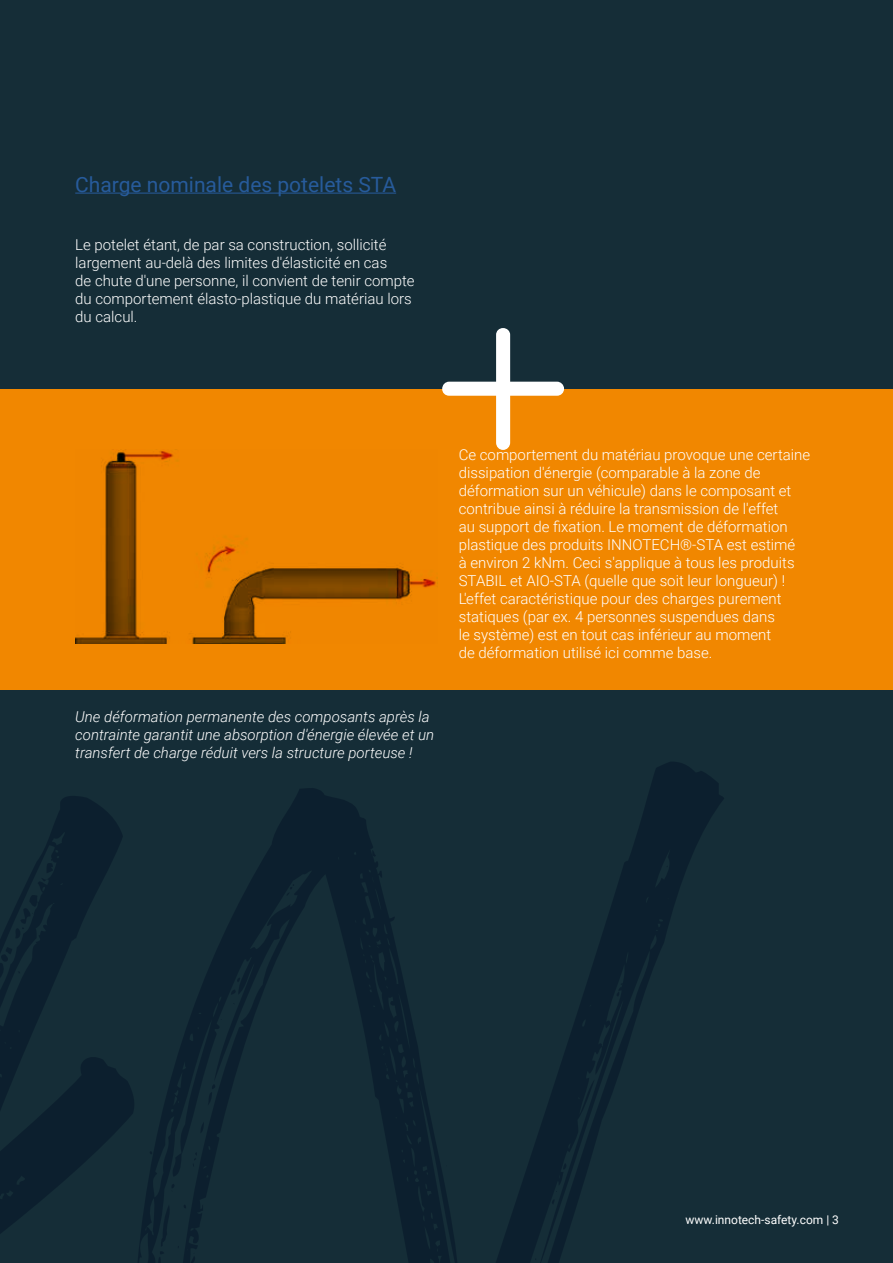
<style>
.page{position:relative;width:893px;height:1263px;background:#152d37}
.page>*{position:absolute;margin:0;border:0;box-sizing:border-box;transform-origin:0 0}
.t1{font:150px "Font Awesome 6 Pro";color:#fff}
.t2{font:21px "Roboto";color:#275b9b}
.t3{font:300 15px/18px "Roboto";color:#fff}
.t4{font:italic 300 15px/18px "Roboto";color:#fff}
.t5{font:12px "Roboto";color:#fff}
</style>
<div class="page">
<hr style="left:75px;top:193px;width:321px;height:1px;background:#275b9b">
<div style="left:0;top:389px;width:893px;height:300px;background:#f18700"></div>
<img style="left:75px;top:449px;width:362px;height:195px">
<h2 class="t2" style="left:75px;top:169px;width:322px">Charge nominale des potelets STA</h2>
<p class="t3" style="left:75px;top:235px;width:341px">Le potelet étant, de par sa construction, sollicité largement au-delà des limites d'élasticité en cas<br>de chute d'une personne, il convient de tenir compte du comportement élasto-plastique du matériau lors du calcul.</p>
<h1 class="t1" style="left:437px;top:314px;width:133px">●◆▲</h1>
<p class="t3" style="left:459px;top:445px;width:353px">Ce comportement du matériau provoque une certaine dissipation d'énergie (comparable à la zone de déformation sur un véhicule) dans le composant et contribue ainsi à réduire la transmission de l'effet<br>au support de fixation. Le moment de déformation plastique des produits INNOTECH®-STA est estimé<br>à environ 2 kNm. Ceci s'applique à tous les produits STABIL et AIO-STA (quelle que soit leur longueur) !<br>L'effet caractéristique pour des charges purement statiques (par ex. 4 personnes suspendues dans<br>le système) est en tout cas inférieur au moment<br>de déformation utilisé ici comme base.</p>
<p class="t4" style="left:75px;top:707px;width:360px">Une déformation permanente des composants après la contrainte garantit une absorption d'énergie élevée et un transfert de charge réduit vers la structure porteuse !</p>
<p class="t5" style="left:685px;top:1211px;width:155px">www.innotech-safety.com | 3</p>
</div>
